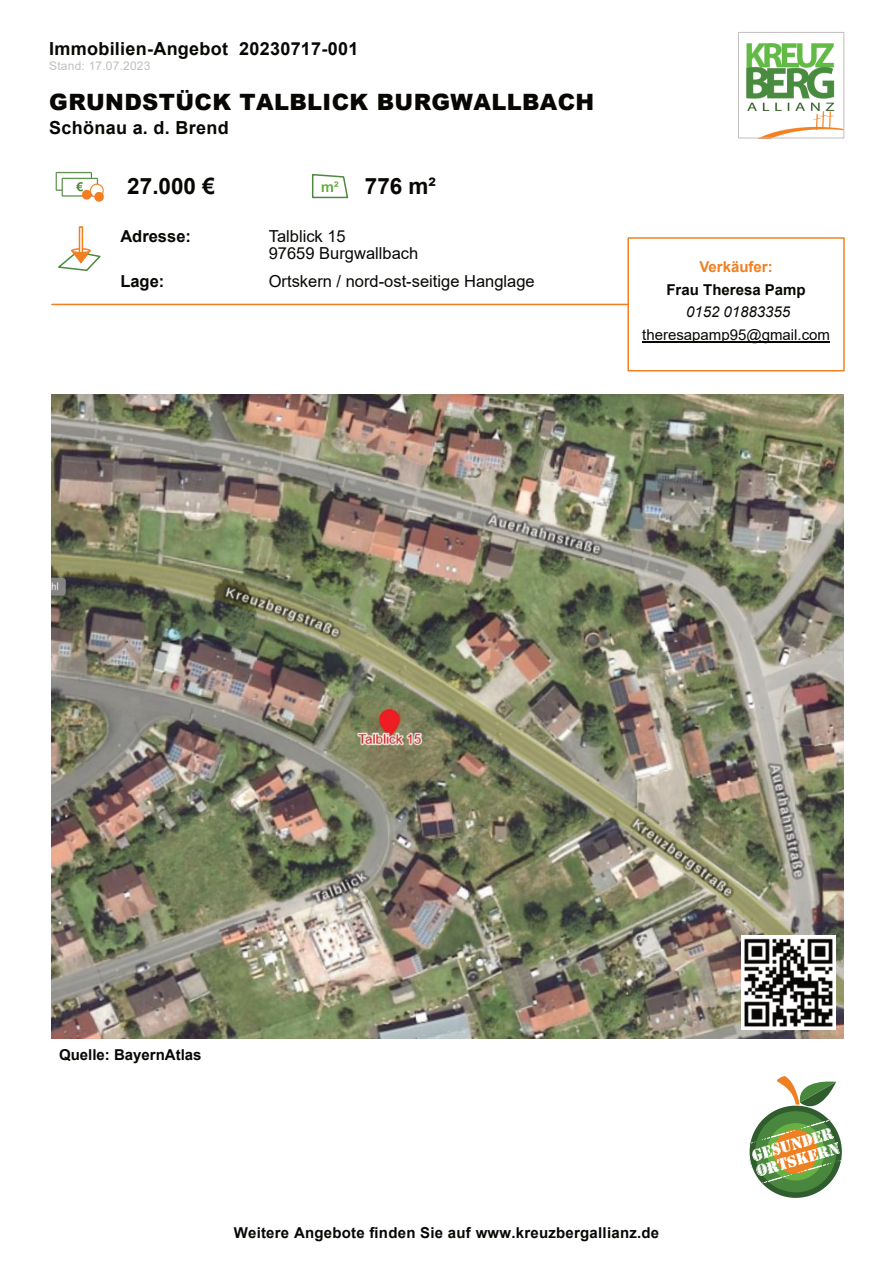
<style>
.page{position:relative;width:893px;height:1263px;background:#fff}
.page>*{position:absolute;margin:0;border:0;box-sizing:border-box;transform-origin:0 0}
.t1{font:900 22.5px "Arial";letter-spacing:.015em;color:#080704}
.t2{font:700 22.5px "Arial";color:#080704}
.t3{font:700 18px "Arial";letter-spacing:.015em;color:#080704}
.t4{font:16.5px/17.1px "Arial";color:#080704}
.t5{font:700 16.5px "Arial";color:#080704}
.t6{font:16.35px/16.4px "Stencil";color:#fff}
.t7{font:700 15px "Arial";letter-spacing:.015em;color:#080704}
.t8{font:15px "Arial";color:#080704}
.t9{font:italic 15px "Arial";color:#080704}
.t10{font:700 15px "Arial";color:#f18022}
.t11{font:12px "Arial";letter-spacing:.015em;color:#c1bebd}
</style>
<div class="page">
<img style="left:747px;top:43px;width:95px;height:93px">
<div style="left:738px;top:32px;width:106px;height:106px;border:1px solid #c1bebd"></div>
<div style="left:750px;top:1106px;width:92px;height:92px;background:#2f5d2d;border-radius:50%"></div>
<div style="left:755px;top:1111px;width:81px;height:81px;background:#4a873e;border-radius:50%"></div>
<svg style="left:774px;top:1076px;width:62px;height:42px"></svg>
<img style="left:749px;top:1119px;width:93px;height:65px">
<img style="left:51px;top:394px;width:793px;height:644px">
<div style="left:627px;top:237px;width:218px;height:134px;border:2px solid #f18022"></div>
<img style="left:55px;top:171px;width:49px;height:31px">
<div style="left:79px;top:226px;width:4px;height:27px;border:2px solid #f08022"></div>
<svg style="left:58px;top:245px;width:43px;height:26px"></svg>
<svg style="left:311px;top:173px;width:38px;height:26px"></svg>
<hr style="left:642px;top:341px;width:188px;height:2px;background:#080704">
<hr style="left:52px;top:304px;width:576px;height:1px;background:#f18022">
<img style="left:741px;top:935px;width:94px;height:95px">
<p class="t3" style="left:49px;top:42px;width:311px">Immobilien-Angebot 20230717-001</p>
<p class="t11" style="left:49px;top:61px;width:103px">Stand: 17.07.2023</p>
<h1 class="t1" style="left:49px;top:94px;width:547px">GRUNDSTÜCK TALBLICK BURGWALLBACH</h1>
<p class="t3" style="left:49px;top:121px;width:181px">Schönau a. d. Brend</p>
<h1 class="t2" style="left:127px;top:178px;width:89px">27.000 €</h1>
<h1 class="t2" style="left:365px;top:178px;width:73px">776 m²</h1>
<p class="t5" style="left:120px;top:230px;width:72px">Adresse:</p>
<p class="t4" style="left:269px;top:229px;width:151px">Talblick 15<br>97659 Burgwallbach</p>
<p class="t5" style="left:120px;top:275px;width:46px">Lage:</p>
<p class="t4" style="left:269px;top:274px;width:267px">Ortskern / nord-ost-seitige Hanglage</p>
<p class="t10" style="left:699px;top:261px;width:75px">Verkäufer:</p>
<p class="t7" style="left:666px;top:284px;width:141px">Frau Theresa Pamp</p>
<p class="t9" style="left:686px;top:306px;width:106px">0152 01883355</p>
<p class="t8" style="left:642px;top:329px;width:189px">theresapamp95@gmail.com</p>
<p class="t7" style="left:59px;top:1049px;width:144px">Quelle: BayernAtlas</p>
<p class="t6" style="left:750px;top:1147px;width:86px;rotate:-16deg">GESUNDER<br>ORTSKERN</p>
<p class="t7" style="left:234px;top:1227px;width:427px">Weitere Angebote finden Sie auf www.kreuzbergallianz.de</p>
</div>
